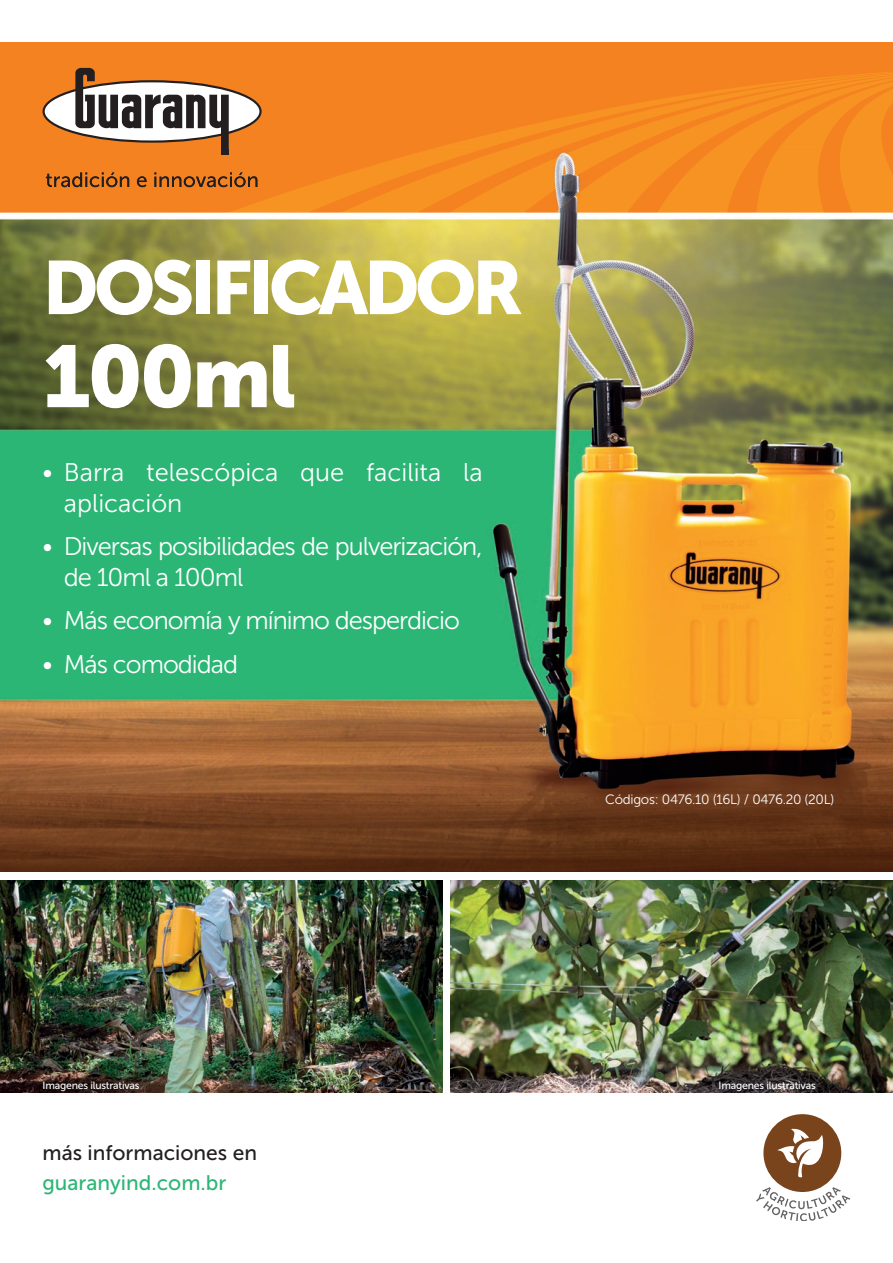
<style>
.page{position:relative;width:893px;height:1263px;background:#fff}
.page>*{position:absolute;margin:0;border:0;box-sizing:border-box;transform-origin:0 0}
.t1{font:87px "Museo Sans 900";letter-spacing:-.04em;color:#fff}
.t2{font:75px "Museo Sans 900";letter-spacing:-.06em;color:#fff}
.t3{font:25.5px/30.6px "Museo Sans 300";letter-spacing:-.04em;color:#fff}
.t4{font:25.5px/30.6px "Museo Sans 300";color:#fff}
.t5{font:21px "Museo Sans 500";color:#231f20}
.t6{font:21px "Museo Sans 500";color:#2cb676}
.t7{font:13.5px "Museo Sans 300";letter-spacing:-.02em;color:#fff}
.t8{font:10.5px "Museo Sans 500";letter-spacing:-.02em;color:#fff}
</style>
<div class="page">
<div style="left:0;top:43px;width:893px;height:170px;background:#f58220"></div>
<img style="left:0;top:880px;width:442px;height:213px">
<img style="left:451px;top:880px;width:442px;height:213px">
<svg style="left:430px;top:72px;width:463px;height:78px"></svg>
<div style="left:763px;top:1114px;width:78px;height:78px;background:#79431b;border-radius:50%"></div>
<svg style="left:777px;top:1128px;width:47px;height:49px"></svg>
<svg style="left:756px;top:1187px;width:94px;height:33px"></svg>
<img style="left:0;top:177px;width:893px;height:695px">
<img style="left:838px;top:150px;width:55px;height:63px">
<img style="left:758px;top:150px;width:66px;height:63px">
<img style="left:692px;top:150px;width:66px;height:63px">
<img style="left:624px;top:150px;width:68px;height:63px">
<img style="left:481px;top:150px;width:143px;height:63px">
<img style="left:228px;top:150px;width:253px;height:63px">
<svg style="left:46px;top:172px;width:83px;height:15px"></svg>
<svg style="left:137px;top:176px;width:10px;height:11px"></svg>
<svg style="left:154px;top:172px;width:103px;height:15px"></svg>
<svg style="left:43px;top:68px;width:219px;height:87px"></svg>
<h2 class="t2" style="left:43px;top:245px;width:482px">DOSIFICADOR</h2>
<h1 class="t1" style="left:43px;top:327px;width:255px">100ml</h1>
<p class="t4" style="left:64px;top:457px;width:420px;text-indent:-21px">• Barra telescópica que facilita la aplicación</p>
<p class="t3" style="left:64px;top:531px;width:420px;text-indent:-21px">• Diversas posibilidades de pulverización, de 10ml a 100ml</p>
<p class="t3" style="left:43px;top:605px;width:419px">• Más economía y mínimo desperdicio</p>
<p class="t3" style="left:43px;top:649px;width:197px">• Más comodidad</p>
<p class="t7" style="left:605px;top:792px;width:231px">Códigos: 0476.10 (16L) / 0476.20 (20L)</p>
<p class="t8" style="left:43px;top:1079px;width:99px">Imagenes ilustrativas</p>
<p class="t8" style="left:719px;top:1079px;width:99px">Imagenes ilustrativas</p>
<p class="t5" style="left:43px;top:1141px;width:216px">más informaciones en</p>
<p class="t6" style="left:43px;top:1171px;width:185px">guaranyind.com.br</p>
</div>
